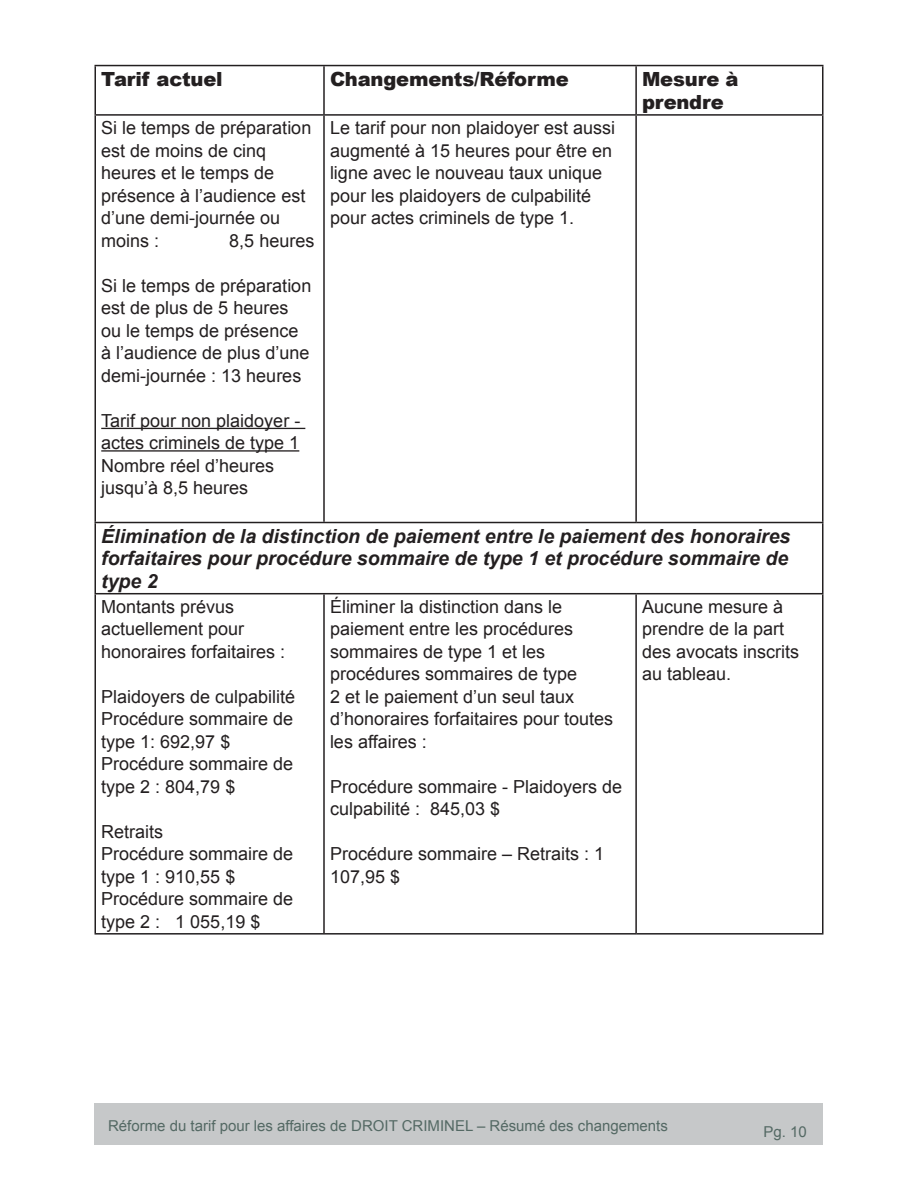
<style>
.page{position:relative;width:918px;height:1188px;background:#fff}
.page>*{position:absolute;margin:0;border:0;box-sizing:border-box;transform-origin:0 0}
.t1{font:italic 700 19.5px/22.5px "Arial";color:#231f20;text-align:justify}
.Table_Header{font:900 19.5px/23.4px "Arial";letter-spacing:-.01em;color:#231f20}
.t2{font:18px/22.5px "Arial";color:#231f20}
.t3{font:15px "Arial";color:#546964}
</style>
<div class="page">
<div style="left:94px;top:1104px;width:730px;height:41px;background:#c6c8c9"></div>
<hr style="left:94px;top:65px;width:230px;height:1px;background:#231f20">
<hr style="left:94px;top:66px;width:2px;height:48px;background:#231f20">
<hr style="left:324px;top:65px;width:312px;height:1px;background:#231f20">
<hr style="left:323px;top:66px;width:2px;height:48px;background:#231f20">
<hr style="left:636px;top:65px;width:187px;height:1px;background:#231f20">
<hr style="left:635px;top:66px;width:2px;height:48px;background:#231f20">
<hr style="left:822px;top:66px;width:2px;height:48px;background:#231f20">
<hr style="left:94px;top:114px;width:230px;height:2px;background:#231f20">
<hr style="left:94px;top:116px;width:2px;height:406px;background:#231f20">
<hr style="left:324px;top:114px;width:312px;height:2px;background:#231f20">
<hr style="left:323px;top:116px;width:2px;height:406px;background:#231f20">
<hr style="left:636px;top:114px;width:187px;height:2px;background:#231f20">
<hr style="left:635px;top:116px;width:2px;height:406px;background:#231f20">
<hr style="left:822px;top:116px;width:2px;height:406px;background:#231f20">
<hr style="left:94px;top:522px;width:230px;height:1px;background:#231f20">
<hr style="left:94px;top:523px;width:2px;height:70px;background:#231f20">
<hr style="left:324px;top:522px;width:312px;height:1px;background:#231f20">
<hr style="left:636px;top:522px;width:187px;height:1px;background:#231f20">
<hr style="left:822px;top:523px;width:2px;height:70px;background:#231f20">
<hr style="left:94px;top:593px;width:230px;height:1px;background:#231f20">
<hr style="left:94px;top:594px;width:2px;height:339px;background:#231f20">
<hr style="left:324px;top:593px;width:312px;height:1px;background:#231f20">
<hr style="left:323px;top:594px;width:2px;height:339px;background:#231f20">
<hr style="left:636px;top:593px;width:187px;height:1px;background:#231f20">
<hr style="left:635px;top:594px;width:2px;height:339px;background:#231f20">
<hr style="left:822px;top:594px;width:2px;height:339px;background:#231f20">
<hr style="left:94px;top:933px;width:230px;height:2px;background:#231f20">
<hr style="left:324px;top:933px;width:312px;height:2px;background:#231f20">
<hr style="left:636px;top:933px;width:187px;height:2px;background:#231f20">
<hr style="left:101px;top:428px;width:204px;height:1px;background:#231f20">
<hr style="left:101px;top:450px;width:198px;height:2px;background:#231f20">
<p class="Table_Header" style="left:101px;top:66px;width:123px">Tarif actuel</p>
<p class="Table_Header" style="left:330px;top:66px;width:240px">Changements/Réforme</p>
<p class="Table_Header" style="left:642px;top:66px;width:98px">Mesure à prendre</p>
<p class="t2" style="left:101px;top:117px;width:212px">Si le temps de préparation est de moins de cinq heures et le temps de présence à l’audience est d’une demi-journée ou moins :</p>
<p class="t2" style="left:330px;top:117px;width:287px">Le tarif pour non plaidoyer est aussi augmenté à 15 heures pour être en ligne avec le nouveau taux unique pour les plaidoyers de culpabilité pour actes criminels de type 1.</p>
<p class="t2" style="left:229px;top:229px;width:87px">8,5 heures</p>
<p class="t2" style="left:101px;top:274px;width:212px">Si le temps de préparation est de plus de 5 heures ou le temps de présence à l’audience de plus d’une demi-journée : 13 heures</p>
<p class="t2" style="left:101px;top:409px;width:201px">Tarif pour non plaidoyer - actes criminels de type 1</p>
<p class="t2" style="left:101px;top:454px;width:175px">Nombre réel d’heures jusqu’à 8,5 heures</p>
<p class="t1" style="left:101px;top:525px;width:691px">Élimination de la distinction de paiement entre le paiement des honoraires forfaitaires pour procédure sommaire de type 1 et procédure sommaire de type 2</p>
<p class="t2" style="left:101px;top:595px;width:186px">Montants prévus actuellement pour honoraires forfaitaires :</p>
<p class="t2" style="left:101px;top:685px;width:196px">Plaidoyers de culpabilité</p>
<p class="t2" style="left:101px;top:708px;width:194px">Procédure sommaire de type 1: 692,97 $</p>
<p class="t2" style="left:101px;top:753px;width:194px">Procédure sommaire de type 2 : 804,79 $</p>
<p class="t2" style="left:101px;top:820px;width:64px">Retraits</p>
<p class="t2" style="left:101px;top:843px;width:194px">Procédure sommaire de type 1 : 910,55 $</p>
<p class="t2" style="left:101px;top:888px;width:194px">Procédure sommaire de type 2 : 1 055,19 $</p>
<p class="t2" style="left:330px;top:595px;width:285px">Éliminer la distinction dans le paiement entre les procédures sommaires de type 1 et les procédures sommaires de type<br>2 et le paiement d’un seul taux d’honoraires forfaitaires pour toutes les affaires :</p>
<p class="t2" style="left:330px;top:775px;width:294px">Procédure sommaire - Plaidoyers de culpabilité : 845,03 $</p>
<p class="t2" style="left:330px;top:843px;width:276px">Procédure sommaire – Retraits : 1<br>107,95 $</p>
<p class="t2" style="left:642px;top:595px;width:159px">Aucune mesure à prendre de la part des avocats inscrits au tableau.</p>
<p class="t3" style="left:108px;top:1116px;width:561px">Réforme du tarif pour les affaires de DROIT CRIMINEL – Résumé des changements</p>
<p class="t3" style="left:763px;top:1122px;width:45px">Pg. 10</p>
</div>
